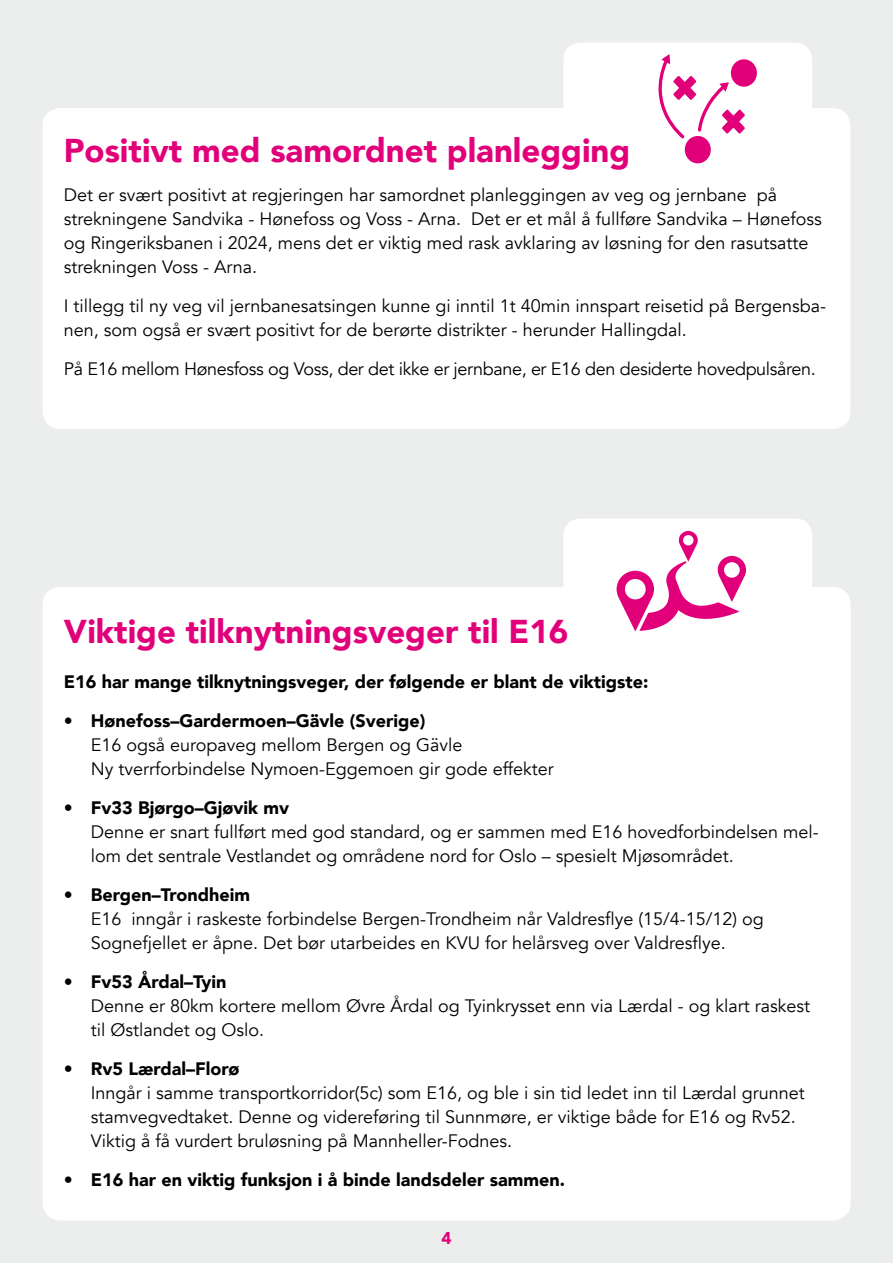
<style>
.page{position:relative;width:893px;height:1263px;background:#fff}
.page>*{position:absolute;margin:0;border:0;box-sizing:border-box;transform-origin:0 0}
.t1{font:900 33px "Avenir";color:#e2007a}
.t2{font:18px/24px "Avenir";color:#000}
.t3{font:900 18px "Avenir";color:#000}
.t4{font:18px "Avenir";letter-spacing:-.02em;color:#000}
.t5{font:900 17.1px "Avenir";color:#e2007a}
.s1{font-weight:400}
</style>
<div class="page">
<div style="left:0;top:478px;width:893px;height:785px;background:#eceded"></div>
<div style="left:563px;top:518px;width:249px;height:137px;background:#fff;border-radius:17px"></div>
<div style="left:0;top:0;width:893px;height:501px;background:#eceded"></div>
<div style="left:563px;top:43px;width:249px;height:136px;background:#fff;border-radius:17px"></div>
<div style="left:43px;top:587px;width:808px;height:633px;background:#fff;border-radius:18px"></div>
<svg style="left:617px;top:531px;width:129px;height:100px"></svg>
<div style="left:43px;top:108px;width:807px;height:321px;background:#fff;border-radius:18px"></div>
<div style="left:685px;top:136px;width:26px;height:27px;background:#e2007a;border-radius:50%"></div>
<div style="left:731px;top:59px;width:26px;height:28px;background:#e2007a;border-radius:50%"></div>
<svg style="left:658px;top:54px;width:87px;height:84px"></svg>
<h1 class="t1" style="left:64px;top:123px;width:568px">Positivt med samordnet planlegging</h1>
<p class="t2" style="left:64px;top:183px;width:760px">Det er svært positivt at regjeringen har samordnet planleggingen av veg og jernbane på strekningene Sandvika - Hønefoss og Voss - Arna. Det er et mål å fullføre Sandvika – Hønefoss og Ringeriksbanen i 2024, mens det er viktig med rask avklaring av løsning for den rasutsatte strekningen Voss - Arna.</p>
<p class="t2" style="left:64px;top:294px;width:764px">I tillegg til ny veg vil jernbanesatsingen kunne gi inntil 1t 40min innspart reisetid på Bergensba&shy;nen, som også er svært positivt for de berørte distrikter - herunder Hallingdal.</p>
<p class="t4" style="left:64px;top:358px;width:753px">På E16 mellom Hønesfoss og Voss, der det ikke er jernbane, er E16 den desiderte hovedpulsåren.</p>
<h1 class="t1" style="left:64px;top:603px;width:506px">Viktige tilknytningsveger til E16</h1>
<p class="t3" style="left:64px;top:666px;width:586px">E16 har mange tilknytningsveger, der følgende er blant de viktigste:</p>
<p class="t3" style="left:64px;top:705px;width:363px">• Hønefoss–Gardermoen–Gävle (Sverige)</p>
<p class="t2" style="left:91px;top:733px;width:464px">E16 også europaveg mellom Bergen og Gävle<br>Ny tverrforbindelse Nymoen-Eggemoen gir gode effekter</p>
<p class="t3" style="left:64px;top:792px;width:227px">• Fv33 Bjørgo–Gjøvik mv</p>
<p class="t2" style="left:91px;top:820px;width:730px">Denne er snart fullført med god standard, og er sammen med E16 hovedforbindelsen mel&shy;lom det sentrale Vestlandet og områdene nord for Oslo – spesielt Mjøsområdet.</p>
<p class="t3" style="left:64px;top:879px;width:188px">• Bergen–Trondheim</p>
<p class="t2" style="left:91px;top:907px;width:675px">E16 inngår i raskeste forbindelse Bergen-Trondheim når Valdresflye (15/4-15/12) og<br>Sognefjellet er åpne. Det bør utarbeides en KVU for helårsveg over Valdresflye.</p>
<p class="t3" style="left:64px;top:966px;width:164px">• Fv53 Årdal–Tyin</p>
<p class="t2" style="left:91px;top:994px;width:721px">Denne er 80km kortere mellom Øvre Årdal og Tyinkrysset enn via Lærdal - og klart raskest til Østlandet og Oslo.</p>
<p class="t3" style="left:64px;top:1053px;width:177px">• Rv5 Lærdal–Florø</p>
<p class="t2" style="left:91px;top:1081px;width:715px">Inngår i samme transportkorridor(5c) som E16, og ble i sin tid ledet inn til Lærdal grunnet stamvegvedtaket. Denne og videreføring til Sunnmøre, er viktige både for E16 og Rv52.<br>Viktig å få vurdert bruløsning på Mannheller-Fodnes.</p>
<p class="t3" style="left:64px;top:1164px;width:503px"><span class="s1">•</span> E16 har en viktig funksjon i å binde landsdeler sammen.</p>
<p class="t5" style="left:441px;top:1223px;width:12px">4</p>
</div>
